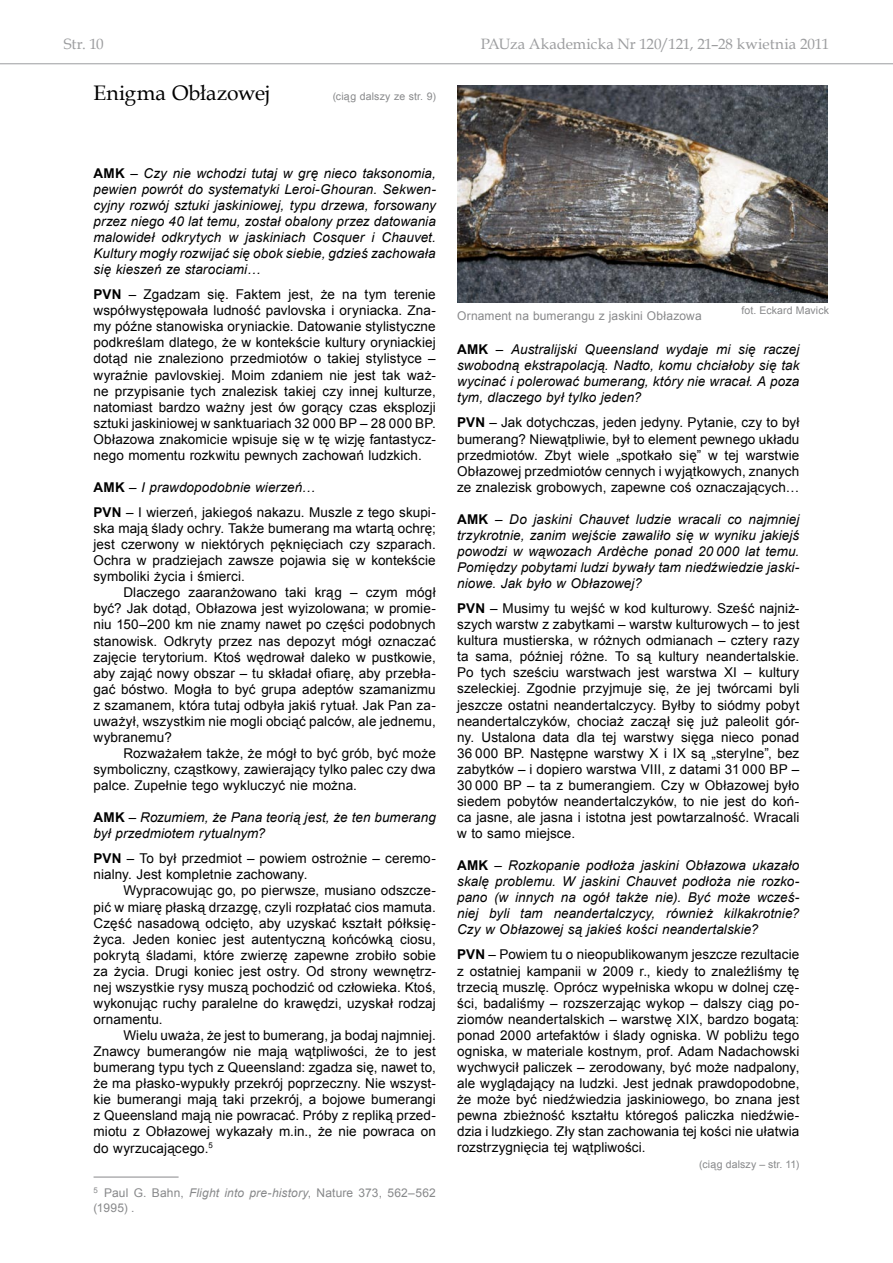
<style>
.page{position:relative;width:893px;height:1263px;background:#fff}
.page>*{position:absolute;margin:0;border:0;box-sizing:border-box;transform-origin:0 0}
.t1{font:21px "Book Antiqua";color:#000}
.t2{font:15px "Book Antiqua";letter-spacing:-.005em;color:#9c9d9f}
.t3{font:13.5px/16px "Arial";letter-spacing:.01em;color:#000;text-align:justify}
.t4{font:italic 13.5px/16px "Arial";letter-spacing:.005em;color:#000;text-align:justify}
.t5{font:12px/14.4px "Arial";letter-spacing:.01em;color:#87888a}
.t6{font:10.5px "Arial";letter-spacing:.015em;color:#87888a}
.s1{font-weight:700;font-style:normal}
.s2{font-style:normal}
.s3{font-weight:700}
.s4{font-style:italic}
</style>
<div class="page">
<hr style="left:0;top:63px;width:893px;height:1px;background:#9c9d9f">
<hr style="left:94px;top:1177px;width:85px;height:1px;background:#87888a">
<img style="left:457px;top:85px;width:370px;height:217px">
<p class="t2" style="left:64px;top:34px;width:42px">Str. 10</p>
<p class="t2" style="left:481px;top:34px;width:350px">PAUza Akademicka Nr 120/121, 21–28 kwietnia 2011</p>
<h1 class="t1" style="left:94px;top:79px;width:178px">Enigma Obłazowej</h1>
<p class="t6" style="left:333px;top:90px;width:105px">(ciąg dalszy ze str. 9)</p>
<p class="t4" style="left:94px;top:165px;width:344px"><span class="s1">AMK</span> <span class="s2">–</span> Czy nie wchodzi tutaj w grę nieco taksonomia, pewien powrót do systematyki Leroi-Ghouran. Sekwen&shy;cyjny rozwój sztuki jaskiniowej, typu drzewa, forsowany przez niego 40 lat temu, został obalony przez datowania malowideł odkrytych w jaskiniach Cosquer i Chauvet.<br>Kultury mogły rozwijać się obok siebie, gdzieś zachowała się kieszeń ze starociami…</p>
<p class="t3" style="left:94px;top:287px;width:344px"><span class="s3">PVN</span> – Zgadzam się. Faktem jest, że na tym terenie współwystępowała ludność pavlovska i oryniacka. Zna&shy;my późne stanowiska oryniackie. Datowanie stylistyczne podkreślam dlatego, że w kontekście kultury oryniackiej dotąd nie znaleziono przedmiotów o takiej stylistyce – wyraźnie pavlovskiej. Moim zdaniem nie jest tak waż&shy;ne przypisanie tych znalezisk takiej czy innej kulturze, natomiast bardzo ważny jest ów gorący czas eksplozji sztuki jaskiniowej w sanktuariach 32 000 BP – 28 000 BP.<br>Obłazowa znakomicie wpisuje się w tę wizję fantastycz&shy;nego momentu rozkwitu pewnych zachowań ludzkich.</p>
<p class="t3" style="left:94px;top:475px;width:344px;line-height:25px"><span class="s3">AMK</span> – <span class="s4">I prawdopodobnie wierzeń…<br></span><span class="s3">PVN</span> – I wierzeń, jakiegoś nakazu. Muszle z tego skupi-</p>
<p class="t3" style="left:94px;top:520px;width:344px">ska mają ślady ochry. Także bumerang ma wtartą ochrę; jest czerwony w niektórych pęknięciach czy szparach.<br>Ochra w pradziejach zawsze pojawia się w kontekście symboliki życia i śmierci.</p>
<p class="t3" style="left:94px;top:585px;width:344px;text-indent:30px">Dlaczego zaaranżowano taki krąg – czym mógł być? Jak dotąd, Obłazowa jest wyizolowana; w promie&shy;niu 150–200 km nie znamy nawet po części podobnych stanowisk. Odkryty przez nas depozyt mógł oznaczać zajęcie terytorium. Ktoś wędrował daleko w pustkowie, aby zająć nowy obszar – tu składał ofiarę, aby przebła&shy;gać bóstwo. Mogła to być grupa adeptów szamanizmu z szamanem, która tutaj odbyła jakiś rytuał. Jak Pan za&shy;uważył, wszystkim nie mogli obciąć palców, ale jednemu, wybranemu?</p>
<p class="t3" style="left:94px;top:745px;width:344px;text-indent:30px">Rozważałem także, że mógł to być grób, być może symboliczny, cząstkowy, zawierający tylko palec czy dwa palce. Zupełnie tego wykluczyć nie można.</p>
<p class="t4" style="left:94px;top:810px;width:344px"><span class="s1">AMK</span> <span class="s2">–</span> Rozumiem, że Pana teorią jest, że ten bumerang był przedmiotem rytualnym?</p>
<p class="t3" style="left:94px;top:851px;width:344px"><span class="s3">PVN</span> – To był przedmiot – powiem ostrożnie – ceremo&shy;nialny. Jest kompletnie zachowany.</p>
<p class="t3" style="left:94px;top:883px;width:344px;text-indent:30px">Wypracowując go, po pierwsze, musiano odszcze&shy;pić w miarę płaską drzazgę, czyli rozpłatać cios mamuta.<br>Część nasadową odcięto, aby uzyskać kształt półksię&shy;życa. Jeden koniec jest autentyczną końcówką ciosu, pokrytą śladami, które zwierzę zapewne zrobiło sobie za życia. Drugi koniec jest ostry. Od strony wewnętrz&shy;nej wszystkie rysy muszą pochodzić od człowieka. Ktoś, wykonując ruchy paralelne do krawędzi, uzyskał rodzaj ornamentu.</p>
<p class="t3" style="left:94px;top:1027px;width:344px;text-indent:30px">Wielu uważa, że jest to bumerang, ja bodaj najmniej.<br>Znawcy bumerangów nie mają wątpliwości, że to jest bumerang typu tych z Queensland: zgadza się, nawet to, że ma płasko-wypukły przekrój poprzeczny. Nie wszyst&shy;kie bumerangi mają taki przekrój, a bojowe bumerangi z Queensland mają nie powracać. Próby z repliką przed&shy;miotu z Obłazowej wykazały m.in., że nie powraca on do wyrzucającego.<sup>5</sup></p>
<p class="t5" style="left:94px;top:1186px;width:344px"><sup>5</sup> Paul G. Bahn, <span class="s4">Flight into pre-history</span>, Nature 373, 562–562 (1995) .</p>
<p class="t5" style="left:457px;top:309px;width:246px">Ornament na bumerangu z jaskini Obłazowa</p>
<p class="t6" style="left:741px;top:304px;width:89px">fot. Eckard Mavick</p>
<p class="t4" style="left:457px;top:342px;width:344px"><span class="s1">AMK</span> <span class="s2">–</span> Australijski Queensland wydaje mi się raczej swobodną ekstrapolacją. Nadto, komu chciałoby się tak wycinać i polerować bumerang, który nie wracał. A poza tym, dlaczego był tylko jeden?</p>
<p class="t3" style="left:457px;top:415px;width:344px"><span class="s3">PVN</span> – Jak dotychczas, jeden jedyny. Pytanie, czy to był bumerang? Niewątpliwie, był to element pewnego układu przedmiotów. Zbyt wiele „spotkało się” w tej warstwie Obłazowej przedmiotów cennych i wyjątkowych, znanych ze znalezisk grobowych, zapewne coś oznaczających…</p>
<p class="t4" style="left:457px;top:511px;width:344px"><span class="s1">AMK</span> <span class="s2">–</span> Do jaskini Chauvet ludzie wracali co najmniej trzykrotnie, zanim wejście zawaliło się w wyniku jakiejś powodzi w wąwozach Ardèche ponad 20 000 lat temu.<br>Pomiędzy pobytami ludzi bywały tam niedźwiedzie jaski&shy;niowe. Jak było w Obłazowej?</p>
<p class="t3" style="left:457px;top:600px;width:344px"><span class="s3">PVN</span> – Musimy tu wejść w kod kulturowy. Sześć najniż&shy;szych warstw z zabytkami – warstw kulturowych – to jest kultura mustierska, w różnych odmianach – cztery razy ta sama, później różne. To są kultury neandertalskie.<br>Po tych sześciu warstwach jest warstwa XI – kultury szeleckiej. Zgodnie przyjmuje się, że jej twórcami byli jeszcze ostatni neandertalczycy. Byłby to siódmy pobyt neandertalczyków, chociaż zaczął się już paleolit gór&shy;ny. Ustalona data dla tej warstwy sięga nieco ponad 36 000 BP. Następne warstwy X i IX są „sterylne”, bez zabytków – i dopiero warstwa VIII, z datami 31 000 BP – 30 000 BP – ta z bumerangiem. Czy w Obłazowej było siedem pobytów neandertalczyków, to nie jest do koń&shy;ca jasne, ale jasna i istotna jest powtarzalność. Wracali w to samo miejsce.</p>
<p class="t4" style="left:457px;top:858px;width:344px"><span class="s1">AMK</span> <span class="s2">–</span> Rozkopanie podłoża jaskini Obłazowa ukazało skalę problemu. W jaskini Chauvet podłoża nie rozko&shy;pano (w innych na ogół także nie). Być może wcześ&shy;niej byli tam neandertalczycy, również kilkakrotnie?<br>Czy w Obłazowej są jakieś kości neandertalskie?</p>
<p class="t3" style="left:457px;top:947px;width:344px"><span class="s3">PVN</span> – Powiem tu o nieopublikowanym jeszcze rezultacie z ostatniej kampanii w 2009 r., kiedy to znaleźliśmy tę trzecią muszlę. Oprócz wypełniska wkopu w dolnej czę&shy;ści, badaliśmy – rozszerzając wykop – dalszy ciąg po&shy;ziomów neandertalskich – warstwę XIX, bardzo bogatą: ponad 2000 artefaktów i ślady ogniska. W pobliżu tego ogniska, w materiale kostnym, prof. Adam Nadachowski wychwycił paliczek – zerodowany, być może nadpalony, ale wyglądający na ludzki. Jest jednak prawdopodobne, że może być niedźwiedzia jaskiniowego, bo znana jest pewna zbieżność kształtu któregoś paliczka niedźwie&shy;dzia i ludzkiego. Zły stan zachowania tej kości nie ułatwia rozstrzygnięcia tej wątpliwości.</p>
<p class="t6" style="left:699px;top:1158px;width:102px">(ciąg dalszy – str. 11)</p>
</div>
